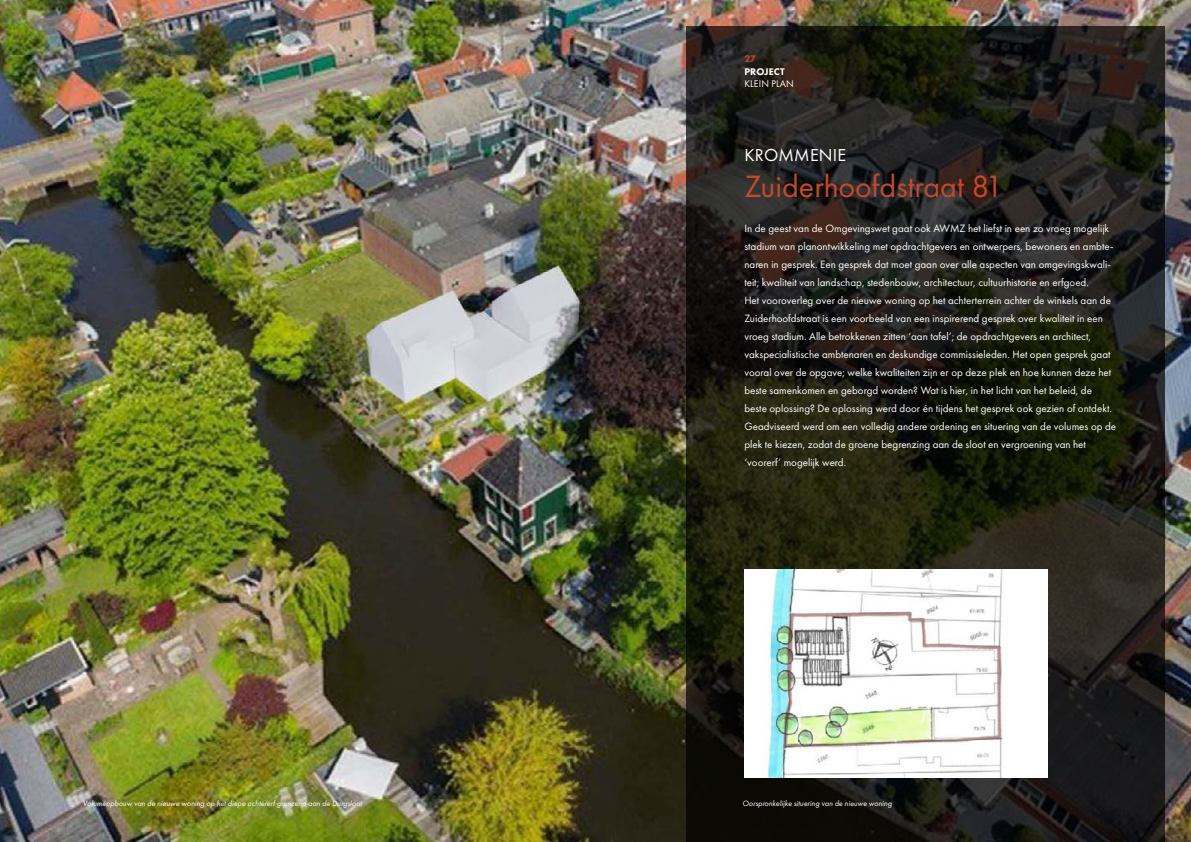
<style>
.page{position:relative;width:1191px;height:842px;background:#fff}
.page>*{position:absolute;margin:0;border:0;box-sizing:border-box;transform-origin:0 0}
.Hoofdstuk_jaarversla{font:32px "Futura PT";color:#c64927}
.Hoofdstuk_jaarversla-2{font:18px "Futura PT";letter-spacing:.01em;color:#fff}
.MooiNH_Spread_tekst{font:11px/18px "Futura PT";color:#fff}
.MooiNH_Onderwerprege{font:10px "Futura PT";letter-spacing:.01em;color:#fff}
.MooiNH_Onderwerprege-2{font:800 10px "Futura PT";letter-spacing:.01em;color:#fff}
.MooiNH_Onderwerprege-3{font:800 10px "Futura PT";color:#c64927}
.Bijschrift{font:italic 8px "Futura PT";color:#fff}
</style>
<div class="page">
<img style="left:0;top:0;width:1191px;height:842px">
<svg style="left:686px;top:26px;width:478px;height:816px;background:#1e1d16"></svg>
<div style="left:744px;top:569px;width:303px;height:209px;background:#fff"></div>
<img style="left:767px;top:569px;width:236px;height:209px">
<p class="MooiNH_Onderwerprege-3" style="left:744px;top:53px;width:13px">27</p>
<p class="MooiNH_Onderwerprege-2" style="left:744px;top:65px;width:42px">PROJECT</p>
<p class="MooiNH_Onderwerprege" style="left:744px;top:78px;width:51px">KLEIN PLAN</p>
<p class="Hoofdstuk_jaarversla-2" style="left:744px;top:145px;width:103px">KROMMENIE</p>
<p class="Hoofdstuk_jaarversla" style="left:744px;top:168px;width:260px">Zuiderhoofdstraat 81</p>
<p class="MooiNH_Spread_tekst" style="left:744px;top:220px;width:371px">In de geest van de Omgevingswet gaat ook AWMZ het liefst in een zo vroeg mogelijk stadium van planontwikkeling met opdrachtgevers en ontwerpers, bewoners en ambte&shy;naren in gesprek. Een gesprek dat moet gaan over alle aspecten van omgevingskwali&shy;teit; kwaliteit van landschap, stedenbouw, architectuur, cultuurhistorie en erfgoed.</p>
<p class="MooiNH_Spread_tekst" style="left:744px;top:292px;width:369px">Het vooroverleg over de nieuwe woning op het achterterrein achter de winkels aan de Zuiderhoofdstraat is een voorbeeld van een inspirerend gesprek over kwaliteit in een vroeg stadium. Alle betrokkenen zitten ‘aan tafel’; de opdrachtgevers en architect, vakspecialistische ambtenaren en deskundige commissieleden. Het open gesprek gaat vooral over de opgave; welke kwaliteiten zijn er op deze plek en hoe kunnen deze het beste samenkomen en geborgd worden? Wat is hier, in het licht van het beleid, de beste oplossing? De oplossing werd door én tijdens het gesprek ook gezien of ontdekt.</p>
<p class="MooiNH_Spread_tekst" style="left:744px;top:418px;width:373px">Geadviseerd werd om een volledig andere ordening en situering van de volumes op de plek te kiezen, zodat de groene begrenzing aan de sloot en vergroening van het ‘voorerf’ mogelijk werd.</p>
<p class="Bijschrift" style="left:83px;top:798px;width:280px">Volumeopbouw van de nieuwe woning op het diepe achtererf grenzend aan de Durgsloot</p>
<p class="Bijschrift" style="left:742px;top:798px;width:151px">Oorspronkelijke situering van de nieuwe woning</p>
</div>
